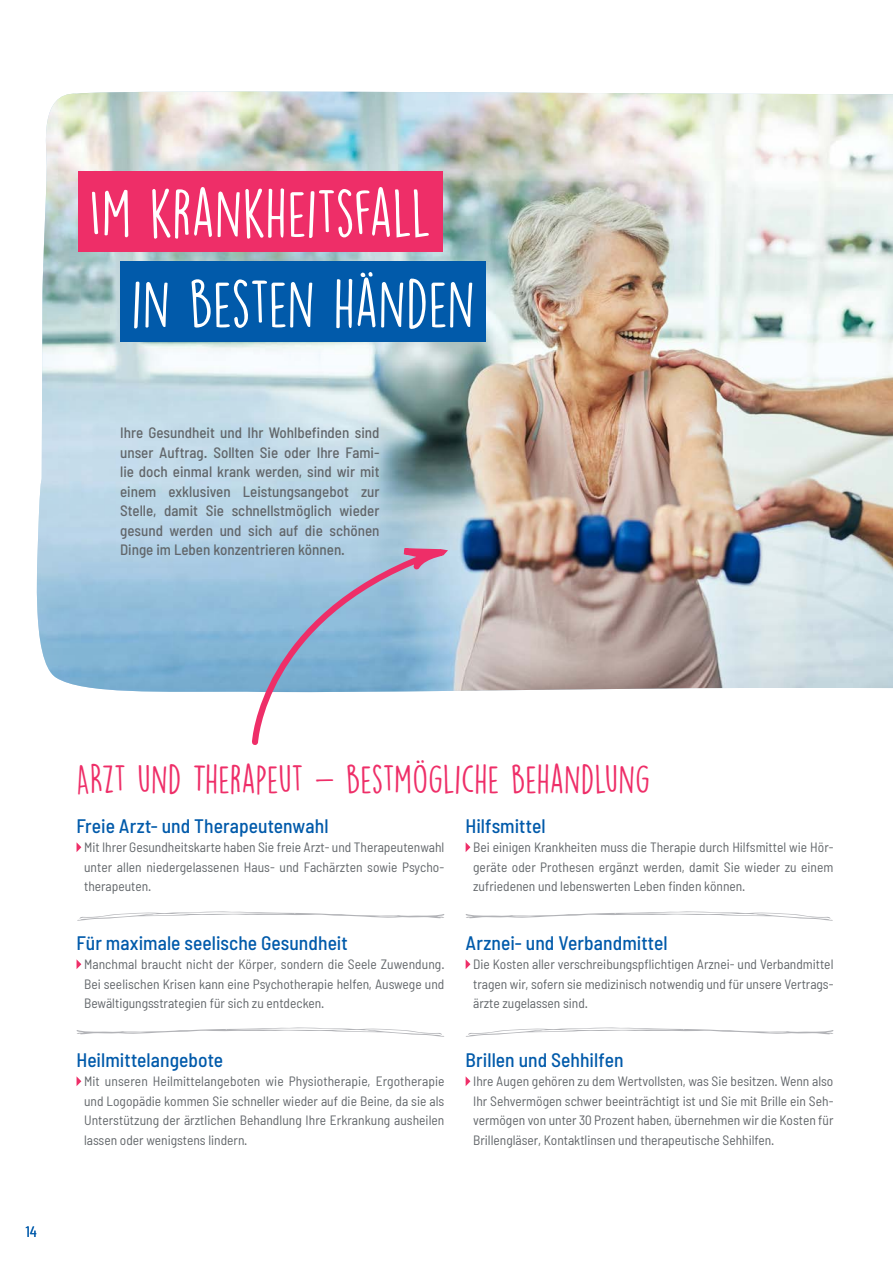
<style>
.page{position:relative;width:893px;height:1263px;background:#fff}
.page>*{position:absolute;margin:0;border:0;box-sizing:border-box;transform-origin:0 0}
.t1{font:60px/90.4px "DK Lemon Yellow Sun";letter-spacing:-.025em;color:#fff}
.t2{font:36px "DK Lemon Yellow Sun";letter-spacing:-.01em;color:#ee2e68}
.t3{font:500 semi-condensed 19.5px "Barlow";letter-spacing:.005em;color:#015aaa}
.t4{font:500 semi-condensed 15px/19.5px "Barlow";color:#62666a;text-align:justify}
.t5{font:semi-condensed 15px "Barlow";color:#015aaa}
.t6{font:semi-condensed 13.5px/19.5px "Barlow";color:#62666a;text-align:justify}
</style>
<div class="page">
<img style="left:36px;top:91px;width:857px;height:601px">
<svg style="left:77px;top:843px;width:4px;height:9px"></svg>
<svg style="left:77px;top:960px;width:4px;height:9px"></svg>
<svg style="left:77px;top:1077px;width:4px;height:9px"></svg>
<svg style="left:466px;top:843px;width:4px;height:9px"></svg>
<svg style="left:466px;top:960px;width:4px;height:9px"></svg>
<svg style="left:466px;top:1077px;width:4px;height:9px"></svg>
<svg style="left:77px;top:911px;width:367px;height:10px"></svg>
<svg style="left:466px;top:911px;width:367px;height:10px"></svg>
<svg style="left:77px;top:1027px;width:367px;height:10px"></svg>
<svg style="left:466px;top:1027px;width:367px;height:10px"></svg>
<div style="left:78px;top:171px;width:364px;height:81px;background:#ee2e68"></div>
<div style="left:120px;top:262px;width:366px;height:80px;background:#015aaa"></div>
<svg style="left:249px;top:543px;width:208px;height:202px"></svg>
<h1 class="t1" style="left:131px;top:168px;width:346px;text-indent:-42px">IM KRANKHEITSFALL<br>IN BESTEN HÄNDEN</h1>
<p class="t4" style="left:120px;top:423px;width:261px">Ihre Gesundheit und Ihr Wohlbefinden sind unser Auftrag. Sollten Sie oder Ihre Fami&shy;lie doch einmal krank werden, sind wir mit einem exklusiven Leistungsangebot zur Stelle, damit Sie schnellstmöglich wieder gesund werden und sich auf die schönen Dinge im Leben konzentrieren können.</p>
<p class="t5" style="left:26px;top:1222px;width:13px">14</p>
<h2 class="t2" style="left:77px;top:758px;width:575px">ARZT UND THERAPEUT - BESTMÖGLICHE BEHANDLUNG</h2>
<h3 class="t3" style="left:77px;top:813px;width:253px">Freie Arzt- und Therapeutenwahl</h3>
<p class="t6" style="left:84px;top:837px;width:362px">Mit Ihrer Gesundheitskarte haben Sie freie Arzt- und Therapeutenwahl unter allen niedergelassenen Haus- und Fachärzten sowie Psycho&shy;therapeuten.</p>
<h3 class="t3" style="left:466px;top:813px;width:82px">Hilfsmittel</h3>
<p class="t6" style="left:473px;top:837px;width:362px">Bei einigen Krankheiten muss die Therapie durch Hilfsmittel wie Hör&shy;geräte oder Prothesen ergänzt werden, damit Sie wieder zu einem zufriedenen und lebenswerten Leben finden können.</p>
<h3 class="t3" style="left:77px;top:930px;width:273px">Für maximale seelische Gesundheit</h3>
<p class="t6" style="left:84px;top:954px;width:362px">Manchmal braucht nicht der Körper, sondern die Seele Zuwendung.<br>Bei seelischen Krisen kann eine Psychotherapie helfen, Auswege und Bewältigungsstrategien für sich zu entdecken.</p>
<h3 class="t3" style="left:77px;top:1047px;width:148px">Heilmittelangebote</h3>
<p class="t6" style="left:84px;top:1071px;width:362px">Mit unseren Heilmittelangeboten wie Physiotherapie, Ergotherapie und Logopädie kommen Sie schneller wieder auf die Beine, da sie als Unterstützung der ärztlichen Behandlung Ihre Erkrankung ausheilen lassen oder wenigstens lindern.</p>
<h3 class="t3" style="left:466px;top:930px;width:204px">Arznei- und Verbandmittel</h3>
<p class="t6" style="left:473px;top:954px;width:362px">Die Kosten aller verschreibungspflichtigen Arznei- und Verbandmittel tragen wir, sofern sie medizinisch notwendig und für unsere Vertrags&shy;ärzte zugelassen sind.</p>
<h3 class="t3" style="left:466px;top:1047px;width:159px">Brillen und Sehhilfen</h3>
<p class="t6" style="left:473px;top:1071px;width:362px">Ihre Augen gehören zu dem Wertvollsten, was Sie besitzen. Wenn also Ihr Sehvermögen schwer beeinträchtigt ist und Sie mit Brille ein Seh&shy;vermögen von unter 30 Prozent haben, übernehmen wir die Kosten für Brillengläser, Kontaktlinsen und therapeutische Sehhilfen.</p>
</div>
